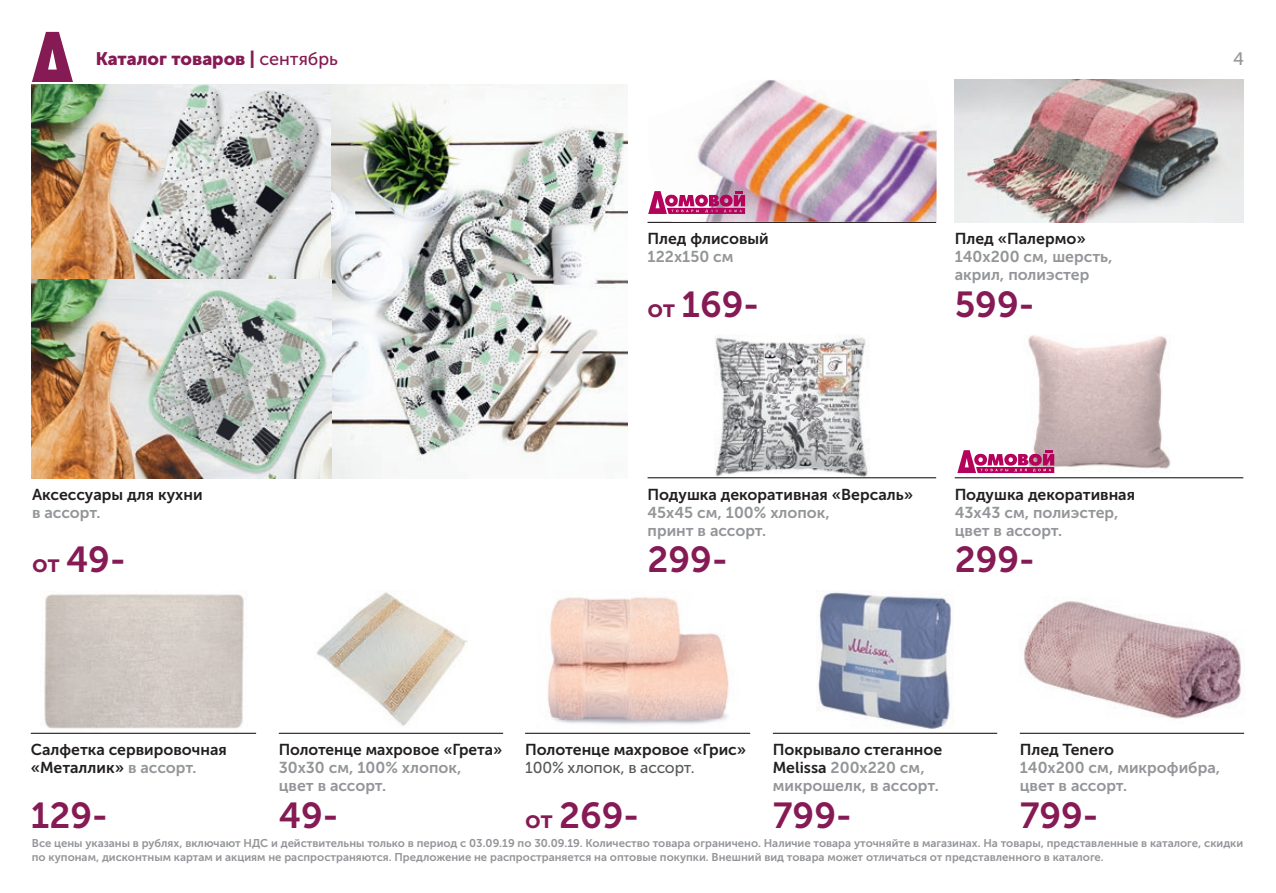
<style>
.page{position:relative;width:1276px;height:893px;background:#fff}
.page>*{position:absolute;margin:0;border:0;box-sizing:border-box;transform-origin:0 0}
.t1{font:36px "Museo Sans Cyrl 700";color:#861a54}
.t2{font:18px "Museo Sans Cyrl 900";color:#861a54}
.t3{font:18px "Museo Sans Cyrl 500";color:#939598}
.t4{font:15.75px/18px "Museo Sans Cyrl 700";color:#939598}
.t5{font:15.75px/18px "Museo Sans Cyrl 700";color:#231f20}
.t6{font:15.75px "Museo Sans Cyrl 500";letter-spacing:-.01em;color:#57585a}
.t7{font:11.25px/13.5px "Museo Sans Cyrl 700";color:#939598}
.s1{font-family:"Museo Sans Cyrl 500"}
.s2{font-size:24.75px}
.s3{color:#939598}
.s4{color:#231f20}
</style>
<div class="page">
<svg style="left:32px;top:32px;width:41px;height:50px"></svg>
<img style="left:32px;top:84px;width:596px;height:394px">
<img style="left:44px;top:594px;width:200px;height:135px">
<img style="left:817px;top:590px;width:137px;height:139px">
<img style="left:1024px;top:601px;width:218px;height:118px">
<hr style="left:773px;top:733px;width:224px;height:1px;background:#231f20">
<hr style="left:1019px;top:733px;width:225px;height:1px;background:#231f20">
<img style="left:316px;top:592px;width:151px;height:134px">
<img style="left:547px;top:597px;width:182px;height:128px">
<hr style="left:525px;top:733px;width:225px;height:1px;background:#231f20">
<hr style="left:279px;top:733px;width:224px;height:1px;background:#231f20">
<img style="left:954px;top:79px;width:289px;height:144px">
<img style="left:714px;top:336px;width:155px;height:141px">
<hr style="left:647px;top:477px;width:289px;height:1px;background:#231f20">
<hr style="left:31px;top:733px;width:225px;height:1px;background:#231f20">
<hr style="left:647px;top:222px;width:289px;height:1px;background:#231f20">
<img style="left:648px;top:80px;width:288px;height:142px">
<svg style="left:648px;top:191px;width:97px;height:23px"></svg>
<img style="left:1028px;top:335px;width:143px;height:138px">
<hr style="left:954px;top:477px;width:289px;height:1px;background:#231f20">
<svg style="left:957px;top:450px;width:97px;height:23px"></svg>
<h2 class="t2" style="left:96px;top:49px;width:244px">Каталог товаров | <span class="s1">сентябрь</span></h2>
<h2 class="t3" style="left:1233px;top:49px;width:12px">4</h2>
<p class="t5" style="left:647px;top:230px;width:123px">Плед флисовый</p>
<p class="t4" style="left:647px;top:248px;width:87px">122х150 см</p>
<p class="t1" style="left:647px;top:284px;width:113px"><span class="s2">от</span> 169-</p>
<p class="t5" style="left:954px;top:230px;width:133px">Плед «Палермо»</p>
<p class="t4" style="left:954px;top:248px;width:159px">140х200 см, шерсть, акрил, полиэстер</p>
<p class="t1" style="left:954px;top:284px;width:81px">599-</p>
<p class="t5" style="left:32px;top:485px;width:172px">Аксессуары для кухни</p>
<p class="t4" style="left:32px;top:503px;width:70px">в ассорт.</p>
<p class="t1" style="left:32px;top:540px;width:95px"><span class="s2">от</span> 49-</p>
<p class="t5" style="left:647px;top:485px;width:267px">Подушка декоративная «Версаль»</p>
<p class="t4" style="left:647px;top:503px;width:184px">45х45 см, 100% хлопок,</p>
<p class="t4" style="left:647px;top:521px;width:120px">принт в ассорт.</p>
<p class="t1" style="left:647px;top:540px;width:82px">299-</p>
<p class="t5" style="left:954px;top:485px;width:182px">Подушка декоративная</p>
<p class="t4" style="left:954px;top:503px;width:165px">43х43 см, полиэстер,</p>
<p class="t4" style="left:954px;top:521px;width:109px">цвет в ассорт.</p>
<p class="t1" style="left:954px;top:540px;width:82px">299-</p>
<p class="t5" style="left:31px;top:741px;width:198px">Салфетка сервировочная «Металлик» <span class="s3">в ассорт.</span></p>
<p class="t1" style="left:31px;top:795px;width:78px">129-</p>
<p class="t5" style="left:279px;top:741px;width:225px">Полотенце махровое «Грета»</p>
<p class="t4" style="left:279px;top:759px;width:184px">30х30 см, 100% хлопок, цвет в ассорт.</p>
<p class="t1" style="left:279px;top:795px;width:61px">49-</p>
<p class="t5" style="left:525px;top:741px;width:223px">Полотенце махровое «Грис»</p>
<p class="t6" style="left:525px;top:759px;width:171px">100% хлопок, в ассорт.</p>
<p class="t1" style="left:525px;top:795px;width:115px"><span class="s2">от</span> 269-</p>
<p class="t4" style="left:773px;top:741px;width:171px"><span class="s4">Покрывало стеганное<br>Melissa</span> 200x220 см, микрошелк, в ассорт.</p>
<p class="t4" style="left:1019px;top:741px;width:202px"><span class="s4">Плед Tenero<br></span>140х200 см, микрофибра, цвет в ассорт.</p>
<p class="t1" style="left:773px;top:795px;width:80px">799-</p>
<p class="t1" style="left:1019px;top:795px;width:80px">799-</p>
<p class="t7" style="left:32px;top:837px;width:1213px">Все цены указаны в рублях, включают НДС и действительны только в период с 03.09.19 по 30.09.19. Количество товара ограничено. Наличие товара уточняйте в магазинах. На товары, представленные в каталоге, скидки по купонам, дисконтным картам и акциям не распространяются. Предложение не распространяется на оптовые покупки. Внешний вид товара может отличаться от представленного в каталоге.</p>
</div>
